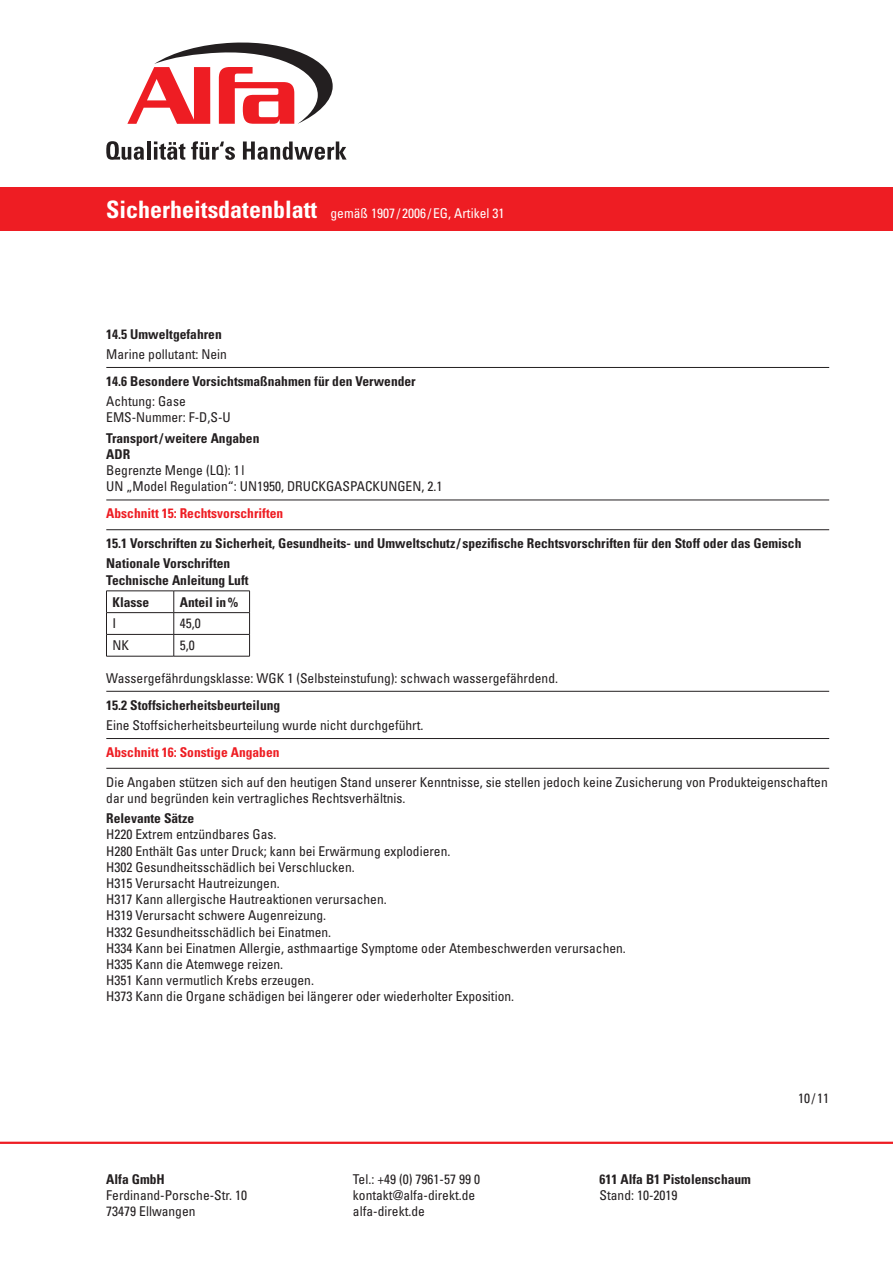
<style>
.page{position:relative;width:893px;height:1263px;background:#fff}
.page>*{position:absolute;margin:0;border:0;box-sizing:border-box;transform-origin:0 0}
.t1{font:condensed 13.5px/16.2px "Univers LT Std";color:#231f20}
.t2{font:700 condensed 13.5px/16.2px "Univers LT Std";color:#231f20}
.t3{font:700 condensed 13.5px "Univers LT Std";color:#ee1d23}
.t4{font:condensed 13.5px "Univers LT Std";color:#fff}
.s1{font-weight:700;font-size:24px}
</style>
<div class="page">
<hr style="left:0;top:1142px;width:893px;height:2px;background:#ee1d23">
<div style="left:0;top:187px;width:893px;height:44px;background:#ee1d23"></div>
<svg style="left:106px;top:141px;width:38px;height:19px"></svg>
<hr style="left:147px;top:141px;width:3px;height:19px;background:#231f20">
<svg style="left:154px;top:141px;width:31px;height:19px"></svg>
<svg style="left:191px;top:141px;width:44px;height:19px"></svg>
<svg style="left:243px;top:141px;width:104px;height:19px"></svg>
<svg style="left:127px;top:42px;width:206px;height:82px"></svg>
<hr style="left:106px;top:529px;width:723px;height:1px;background:#231f20">
<hr style="left:106px;top:367px;width:723px;height:1px;background:#231f20">
<hr style="left:106px;top:691px;width:723px;height:1px;background:#231f20">
<hr style="left:106px;top:738px;width:723px;height:1px;background:#231f20">
<hr style="left:106px;top:768px;width:723px;height:1px;background:#231f20">
<hr style="left:106px;top:500px;width:723px;height:1px;background:#231f20">
<hr style="left:106px;top:591px;width:68px;height:1px;background:#231f20">
<hr style="left:174px;top:591px;width:76px;height:1px;background:#231f20">
<hr style="left:106px;top:612px;width:68px;height:1px;background:#231f20">
<hr style="left:174px;top:612px;width:76px;height:1px;background:#231f20">
<hr style="left:106px;top:634px;width:68px;height:1px;background:#231f20">
<svg style="left:106px;top:592px;width:1px;height:64px"></svg>
<hr style="left:174px;top:634px;width:76px;height:1px;background:#231f20">
<svg style="left:174px;top:591px;width:1px;height:65px"></svg>
<svg style="left:249px;top:591px;width:1px;height:65px"></svg>
<hr style="left:106px;top:656px;width:68px;height:1px;background:#231f20">
<hr style="left:174px;top:656px;width:76px;height:1px;background:#231f20">
<p class="t4" style="left:106px;top:205px;width:400px"><span class="s1">Sicherheitsdatenblatt</span> gemäß 1907 / 2006 /EG, Artikel 31</p>
<p class="t2" style="left:106px;top:326px;width:117px">14.5 Umweltgefahren</p>
<p class="t1" style="left:106px;top:346px;width:122px">Marine pollutant: Nein</p>
<p class="t2" style="left:106px;top:373px;width:311px">14.6 Besondere Vorsichtsmaßnahmen für den Verwender</p>
<p class="t1" style="left:106px;top:393px;width:126px">Achtung: Gase<br>EMS-Nummer: F-D,S-U</p>
<p class="t2" style="left:106px;top:430px;width:155px">Transport/weitere Angaben<br>ADR</p>
<p class="t1" style="left:106px;top:462px;width:338px">Begrenzte Menge (LQ): 1 l<br>UN „Model Regulation“: UN1950, DRUCKGASPACKUNGEN, 2.1</p>
<p class="t3" style="left:106px;top:505px;width:178px">Abschnitt 15: Rechtsvorschriften</p>
<p class="t2" style="left:106px;top:533px;width:697px;line-height:20.4px">15.1 Vorschriften zu Sicherheit, Gesundheits- und Umweltschutz/ spezifische Rechtsvorschriften für den Stoff oder das Gemisch<br>Nationale Vorschriften</p>
<p class="t2" style="left:112px;top:569px;width:138px;line-height:21.9px;text-indent:-6px">Technische Anleitung Luft<br>Klasse</p>
<p class="t2" style="left:180px;top:594px;width:60px">Anteil in%</p>
<p class="t1" style="left:112px;top:615px;width:5px">I</p>
<p class="t1" style="left:180px;top:615px;width:22px">45,0</p>
<p class="t1" style="left:112px;top:637px;width:18px">NK</p>
<p class="t1" style="left:180px;top:637px;width:16px">5,0</p>
<p class="t1" style="left:106px;top:670px;width:453px">Wassergefährdungsklasse: WGK 1 (Selbsteinstufung): schwach wassergefährdend.</p>
<p class="t2" style="left:106px;top:697px;width:175px">15.2 Stoffsicherheitsbeurteilung</p>
<p class="t1" style="left:106px;top:717px;width:319px">Eine Stoffsicherheitsbeurteilung wurde nicht durchgeführt.</p>
<p class="t3" style="left:106px;top:744px;width:175px">Abschnitt 16: Sonstige Angaben</p>
<p class="t1" style="left:106px;top:773px;width:723px">Die Angaben stützen sich auf den heutigen Stand unserer Kenntnisse, sie stellen jedoch keine Zusicherung von Produkteigenschaften dar und begründen kein vertragliches Rechtsverhältnis.</p>
<p class="t2" style="left:106px;top:810px;width:89px">Relevante Sätze</p>
<p class="t1" style="left:106px;top:826px;width:521px">H220 Extrem entzündbares Gas.<br>H280 Enthält Gas unter Druck; kann bei Erwärmung explodieren.<br>H302 Gesundheitsschädlich bei Verschlucken.<br>H315 Verursacht Hautreizungen.<br>H317 Kann allergische Hautreaktionen verursachen.<br>H319 Verursacht schwere Augenreizung.<br>H332 Gesundheitsschädlich bei Einatmen.<br>H334 Kann bei Einatmen Allergie, asthmaartige Symptome oder Atembeschwerden verursachen.<br>H335 Kann die Atemwege reizen.<br>H351 Kann vermutlich Krebs erzeugen.<br>H373 Kann die Organe schädigen bei längerer oder wiederholter Exposition.</p>
<p class="t2" style="left:106px;top:1171px;width:60px">Alfa GmbH</p>
<p class="t1" style="left:106px;top:1187px;width:142px">Ferdinand-Porsche-Str. 10<br>73479 Ellwangen</p>
<p class="t1" style="left:353px;top:1171px;width:129px">Tel.: +49 (0) 7961-57 99 0 kontakt@alfa-direkt.de alfa-direkt.de</p>
<p class="t2" style="left:600px;top:1171px;width:153px">611 Alfa B1 Pistolenschaum</p>
<p class="t1" style="left:600px;top:1187px;width:79px">Stand: 10-2019</p>
<p class="t1" style="left:798px;top:1090px;width:33px">10/11</p>
</div>
